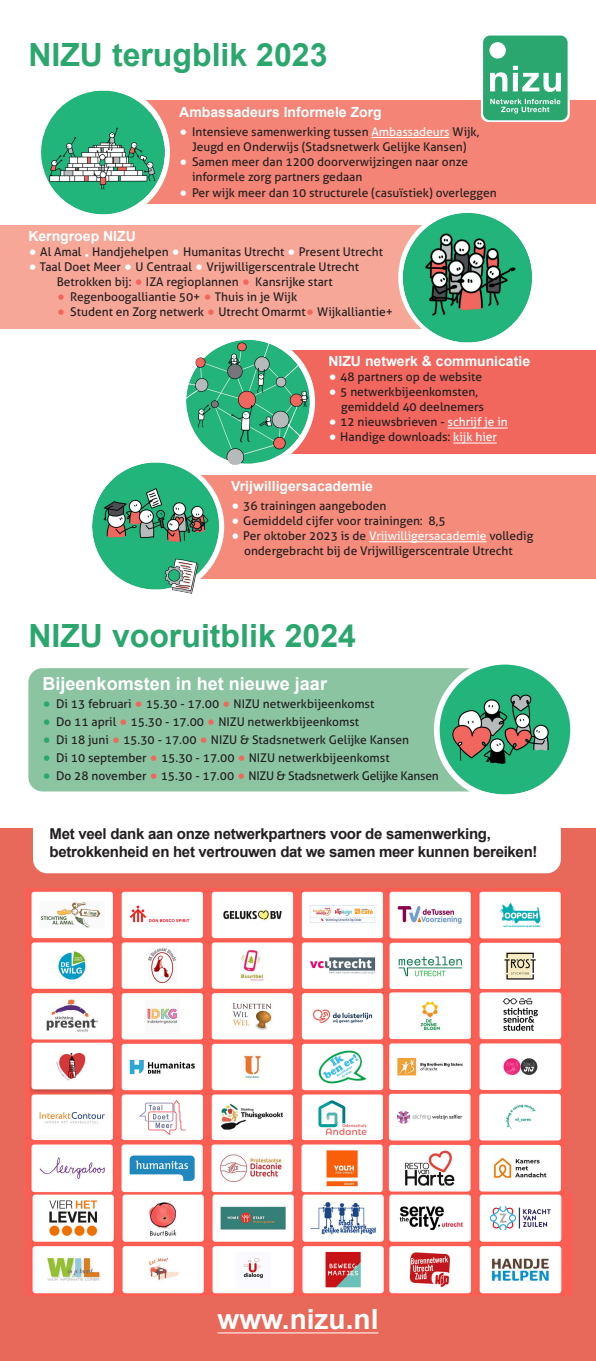
<style>
.page{position:relative;width:596px;height:1361px;background:#fff}
.page>*{position:absolute;margin:0;border:0;box-sizing:border-box;transform-origin:0 0}
.t1{font:700 32px "Arial";color:#2ba76e}
.t2{font:700 28px "Arial";color:#fff}
.t3{font:700 18px "Arial";color:#fff}
.t4{font:700 15px/18px "Arial";letter-spacing:-.02em;color:#231f20}
.t5{font:700 14px "Arial";color:#fff}
.t6{font:12px/15px "Aller";color:#231f20}
.t7{font:12px "Aller";letter-spacing:-.02em;color:#231f20}
.s1{font-size:21px;color:#fff}
.s2{color:#fff}
.s3{font-size:21px;color:#f1665d}
.s4{font-size:21px;color:#2ba76e}
</style>
<div class="page">
<div style="left:28px;top:668px;width:476px;height:123px;background:#8bc4a1;border-radius:14px"></div>
<div style="left:0;top:225px;width:444px;height:104px;background:#f7a798"></div>
<svg style="left:398px;top:208px;width:137px;height:138px"></svg>
<div style="left:232px;top:350px;width:363px;height:104px;background:#f1665d"></div>
<hr style="left:447px;top:428px;width:60px;height:1px;background:#fff">
<hr style="left:453px;top:443px;width:43px;height:1px;background:#fff">
<div style="left:119px;top:101px;width:476px;height:103px;background:#f48475"></div>
<hr style="left:371px;top:137px;width:78px;height:1px;background:#fff">
<div style="left:33px;top:84px;width:137px;height:137px;background:#fff;border-radius:50%"></div>
<div style="left:172px;top:475px;width:423px;height:103px;background:#f48b7b"></div>
<hr style="left:369px;top:541px;width:117px;height:1px;background:#fff">
<svg style="left:480px;top:33px;width:89px;height:89px"></svg>
<div style="left:482px;top:36px;width:85px;height:84px;background:#2aa76f;border-radius:7px"></div>
<svg style="left:490px;top:66px;width:70px;height:26px"></svg>
<svg style="left:490px;top:99px;width:70px;height:15px"></svg>
<div style="left:489px;top:42px;width:16px;height:17px;background:#fff;border-radius:50%"></div>
<svg style="left:40px;top:91px;width:127px;height:122px;background:#45b387"></svg>
<img style="left:41px;top:91px;width:56px;height:100px">
<div style="left:178px;top:333px;width:137px;height:137px;background:#fff;border-radius:50%"></div>
<img style="left:436px;top:662px;width:136px;height:136px;border-radius:68px">
<div style="left:433px;top:659px;width:142px;height:142px;border:6px solid #fff;border-radius:50%"></div>
<img style="left:186px;top:340px;width:124px;height:125px">
<div style="left:87px;top:458px;width:137px;height:137px;background:#fff;border-radius:50%"></div>
<img style="left:92px;top:462px;width:129px;height:132px">
<img style="left:396px;top:209px;width:135px;height:136px;border-radius:68px">
<div style="left:0;top:828px;width:595px;height:533px;background:#e8695a"></div>
<img style="left:26px;top:888px;width:360px;height:251px">
<img style="left:26px;top:1139px;width:363px;height:156px">
<img style="left:383px;top:888px;width:181px;height:102px">
<img style="left:383px;top:1091px;width:182px;height:103px">
<img style="left:389px;top:1193px;width:181px;height:102px">
<img style="left:386px;top:989px;width:181px;height:102px">
<div style="left:33px;top:800px;width:527px;height:73px;background:#fff;border-radius:14px"></div>
<hr style="left:217px;top:1332px;width:161px;height:1px;background:#fff">
<p class="t1" style="left:28px;top:37px;width:300px">NIZU terugblik 2023</p>
<p class="t5" style="left:179px;top:104px;width:204px">Ambassadeurs Informele Zorg</p>
<p class="t6" style="left:179px;top:124px;width:301px;text-align:center"><span class="s1">•</span> Intensieve samenwerking tussen <span class="s2">Ambassadeurs</span> Wijk,<br>Jeugd en Onderwijs (Stadsnetwerk Gelijke Kansen)</p>
<p class="t6" style="left:192px;top:154px;width:277px;text-indent:-13px"><span class="s1">•</span> Samen meer dan 1200 doorverwijzingen naar onze informele zorg partners gedaan</p>
<p class="t6" style="left:179px;top:185px;width:318px"><span class="s1">•</span> Per wijk meer dan 10 structurele (casuïstiek) overleggen</p>
<p class="t5" style="left:28px;top:228px;width:109px">Kerngroep NIZU</p>
<p class="t6" style="left:28px;top:244px;width:356px"><span class="s1">•</span> Al Amal <span class="s2">•</span> Handjehelpen <span class="s1">•</span> Humanitas Utrecht <span class="s1">•</span> Present Utrecht</p>
<p class="t6" style="left:28px;top:259px;width:332px"><span class="s1">•</span> Taal Doet Meer <span class="s1">•</span> U Centraal <span class="s1">•</span> Vrijwilligerscentrale Utrecht</p>
<p class="t6" style="left:57px;top:274px;width:277px">Betrokken bij: <span class="s3">•</span> IZA regioplannen <span class="s3">•</span> Kansrijke start</p>
<p class="t6" style="left:57px;top:289px;width:242px"><span class="s3">•</span> Regenboogalliantie 50+ <span class="s3">•</span> Thuis in je Wijk</p>
<p class="t6" style="left:57px;top:304px;width:337px"><span class="s3">•</span> Student en Zorg netwerk <span class="s3">•</span> Utrecht Omarmt<span class="s3">•</span> Wijkalliantie+</p>
<p class="t5" style="left:328px;top:353px;width:203px">NIZU netwerk &amp; communicatie</p>
<p class="t6" style="left:328px;top:369px;width:155px"><span class="s1">•</span> 48 partners op de website</p>
<p class="t6" style="left:341px;top:384px;width:144px;text-indent:-13px"><span class="s1">•</span> 5 netwerkbijeenkomsten, gemiddeld 40 deelnemers</p>
<p class="t6" style="left:328px;top:414px;width:181px"><span class="s1">•</span> 12 nieuwsbrieven - <span class="s2">schrijf je in</span></p>
<p class="t6" style="left:328px;top:429px;width:170px"><span class="s1">•</span> Handige downloads: <span class="s2">kijk hier</span></p>
<p class="t5" style="left:231px;top:478px;width:143px">Vrijwilligersacademie</p>
<p class="t6" style="left:231px;top:498px;width:156px"><span class="s1">•</span> 36 trainingen aangeboden</p>
<p class="t6" style="left:231px;top:513px;width:215px"><span class="s1">•</span> Gemiddeld cijfer voor trainingen: 8,5</p>
<p class="t6" style="left:244px;top:528px;width:290px;text-indent:-13px"><span class="s1">•</span> Per oktober 2023 is de <span class="s2">Vrijwilligersacademie</span> volledig ondergebracht bij de Vrijwilligerscentrale Utrecht</p>
<p class="t1" style="left:28px;top:618px;width:329px">NIZU vooruitblik 2024</p>
<p class="t3" style="left:43px;top:674px;width:286px">Bijeenkomsten in het nieuwe jaar</p>
<p class="t6" style="left:43px;top:697px;width:333px"><span class="s4">•</span> Di 13 februari <span class="s3">•</span> 15.30 - 17.00 <span class="s3">•</span> NIZU netwerkbijeenkomst</p>
<p class="t6" style="left:43px;top:715px;width:318px"><span class="s4">•</span> Do 11 april <span class="s3">•</span> 15.30 - 17.00 <span class="s3">•</span> NIZU netwerkbijeenkomst</p>
<p class="t6" style="left:43px;top:733px;width:368px"><span class="s4">•</span> Di 18 juni <span class="s3">•</span> 15.30 - 17.00 <span class="s3">•</span> NIZU &amp; Stadsnetwerk Gelijke Kansen</p>
<p class="t6" style="left:43px;top:751px;width:348px"><span class="s4">•</span> Di 10 september <span class="s3">•</span> 15.30 - 17.00 <span class="s3">•</span> NIZU netwerkbijeenkomst</p>
<p class="t7" style="left:43px;top:769px;width:397px"><span class="s4">•</span> Do 28 november <span class="s3">•</span> 15.30 - 17.00 <span class="s3">•</span> NIZU &amp; Stadsnetwerk Gelijke Kansen</p>
<p class="t4" style="left:50px;top:824px;width:489px">Met veel dank aan onze netwerkpartners voor de samenwerking, betrokkenheid en het vertrouwen dat we samen meer kunnen bereiken!</p>
<p class="t2" style="left:217px;top:1303px;width:162px">www.nizu.nl</p>
</div>
